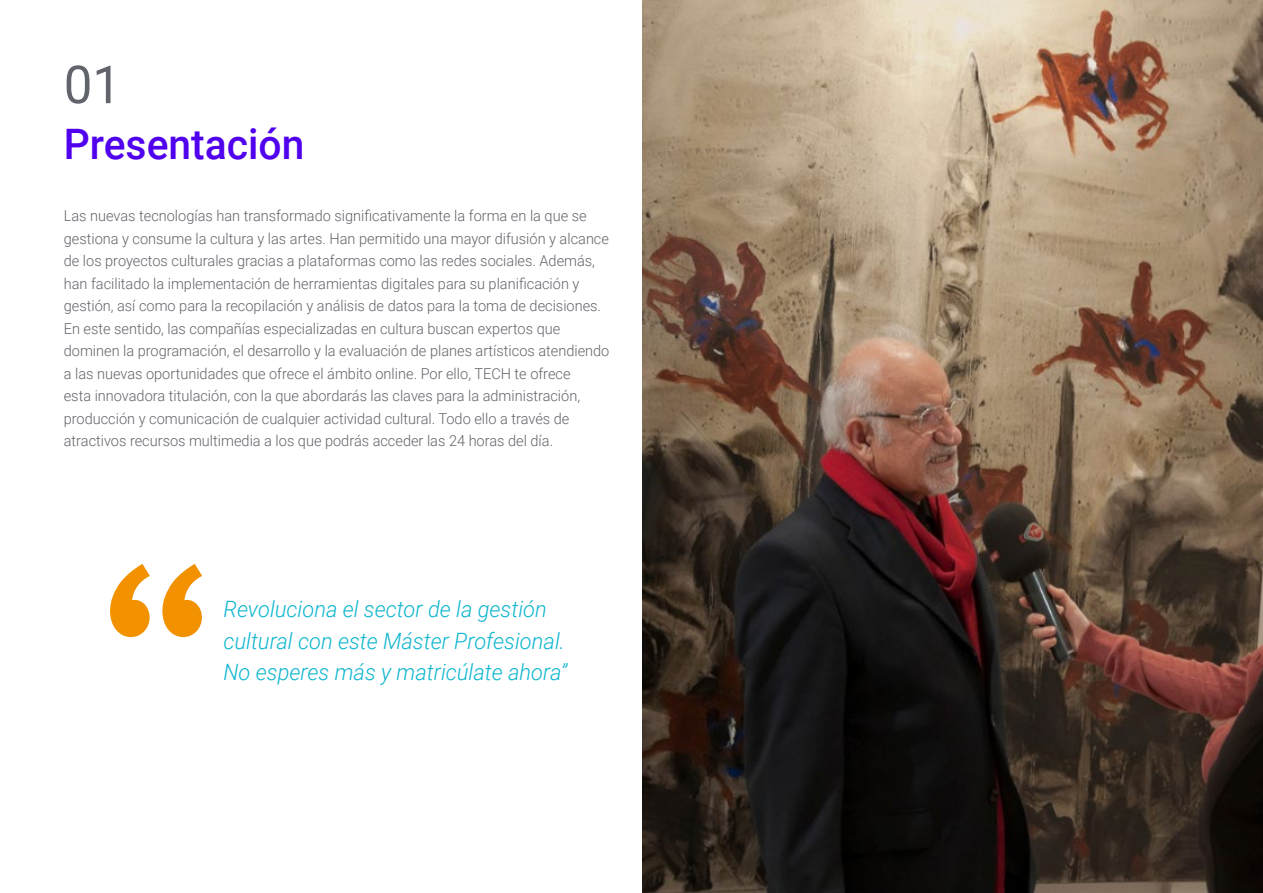
<style>
.page{position:relative;width:1263px;height:893px;background:#fff}
.page>*{position:absolute;margin:0;border:0;box-sizing:border-box;transform-origin:0 0}
.t1{font:52.5px "Roboto";color:#61646a}
.t2{font:500 42px "Roboto";color:#5002ee}
.t3{font:italic 300 22.5px/31.5px "Roboto";color:#0fb6cf}
.t4{font:300 15px/22.5px "Roboto";color:#61646a}
</style>
<div class="page">
<svg style="left:110px;top:564px;width:92px;height:73px"></svg>
<img style="left:642px;top:0;width:621px;height:893px">
<h1 class="t1" style="left:64px;top:48px;width:59px">01</h1>
<h2 class="t2" style="left:64px;top:115px;width:242px">Presentación</h2>
<p class="t4" style="left:64px;top:204px;width:547px">Las nuevas tecnologías han transformado significativamente la forma en la que se gestiona y consume la cultura y las artes. Han permitido una mayor difusión y alcance de los proyectos culturales gracias a plataformas como las redes sociales. Además, han facilitado la implementación de herramientas digitales para su planificación y gestión, así como para la recopilación y análisis de datos para la toma de decisiones.<br>En este sentido, las compañías especializadas en cultura buscan expertos que dominen la programación, el desarrollo y la evaluación de planes artísticos atendiendo a las nuevas oportunidades que ofrece el ámbito online. Por ello, TECH te ofrece<br>esta innovadora titulación, con la que abordarás las claves para la administración, producción y comunicación de cualquier actividad cultural. Todo ello a través de atractivos recursos multimedia a los que podrás acceder las 24 horas del día.</p>
<h3 class="t3" style="left:223px;top:593px;width:345px">Revoluciona el sector de la gestión cultural con este Máster Profesional.<br>No esperes más y matricúlate ahora”</h3>
</div>
